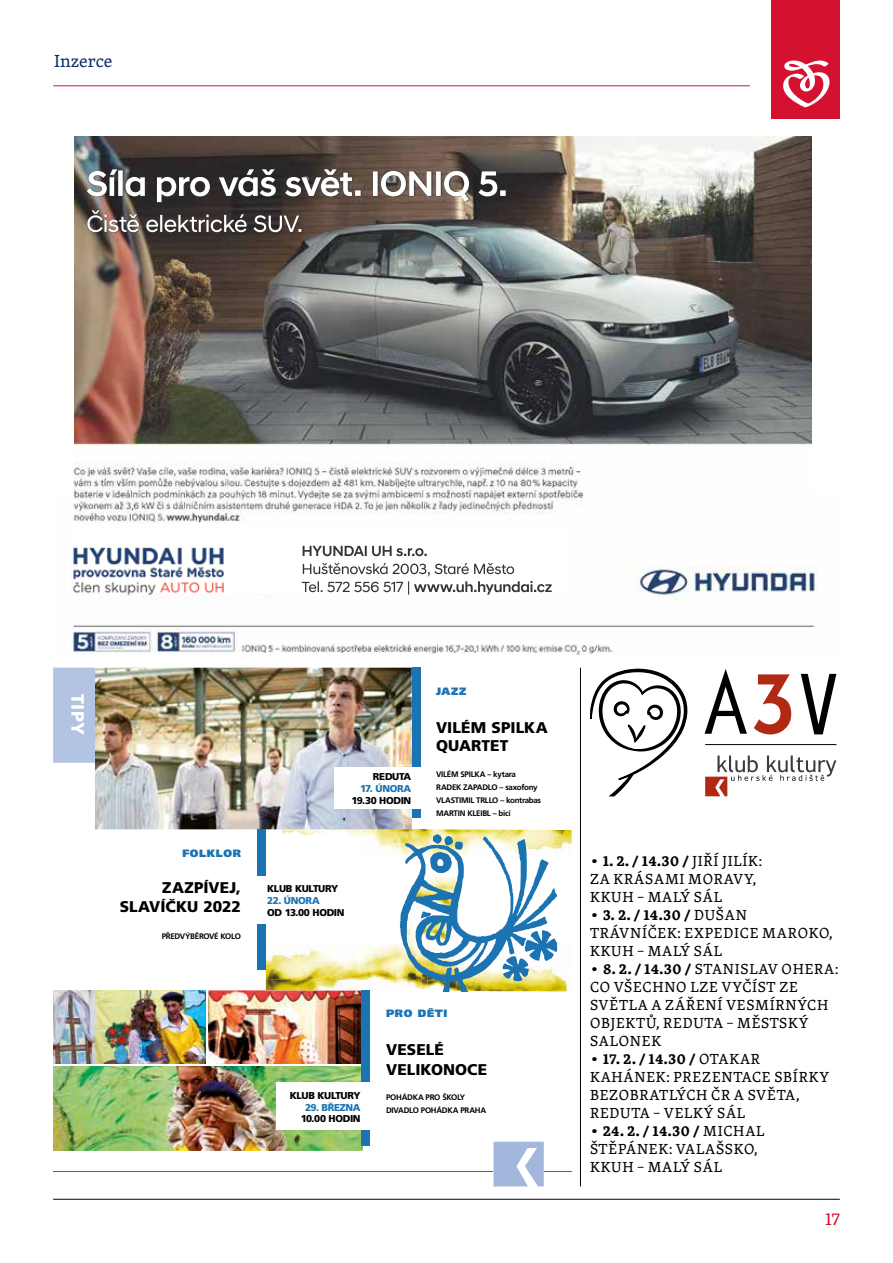
<style>
.page{position:relative;width:893px;height:1263px;background:#fff}
.page>*{position:absolute;margin:0;border:0;box-sizing:border-box;transform-origin:0 0}
.t1{font:18px "Skolar Latin";color:#102d69}
.t2{font:18px "Skolar Latin";color:#d51130}
.t3{font:900 17.85px "Frutiger CE";color:#fff}
.t4{font:900 15.45px/18.6px "Frutiger CE";letter-spacing:.005em;color:#000}
.t5{font:15px/18px "Skolar Latin";letter-spacing:.05em;color:#000}
.t6{font:900 10.65px "Frutiger CE";letter-spacing:.05em;color:#1b73b3}
.t7{font:900 9.9px "Frutiger CE";letter-spacing:-.04em;color:#000}
.t8{font:900 9.9px "Frutiger CE";letter-spacing:-.03em;color:#1b73b3}
.t9{font:700 8.1px/13px "Frutiger CE";letter-spacing:-.035em;color:#000}
.s1{font-weight:700}
</style>
<div class="page">
<hr style="left:53px;top:86px;width:697px;height:1px;background:#d51130">
<div style="left:772px;top:0;width:68px;height:119px;background:#d51130"></div>
<svg style="left:783px;top:61px;width:47px;height:46px"></svg>
<hr style="left:53px;top:1199px;width:787px;height:1px;background:#000">
<img style="left:74px;top:136px;width:738px;height:310px">
<img style="left:73px;top:462px;width:745px;height:193px">
<img style="left:73px;top:462px;width:1px;height:31px">
<img style="left:812px;top:462px;width:6px;height:31px">
<img style="left:74px;top:528px;width:491px;height:65px">
<img style="left:303px;top:546px;width:124px;height:10px">
<img style="left:303px;top:563px;width:211px;height:11px">
<img style="left:302px;top:581px;width:243px;height:13px">
<svg style="left:545px;top:584px;width:7px;height:8px"></svg>
<img style="left:87px;top:169px;width:410px;height:33px">
<img style="left:87px;top:210px;width:212px;height:22px">
<img style="left:53px;top:990px;width:308px;height:74px">
<hr style="left:207px;top:989px;width:1px;height:90px;background:#fff">
<img style="left:53px;top:1066px;width:309px;height:85px">
<hr style="left:53px;top:1171px;width:519px;height:1px;background:#1b73b3">
<svg style="left:493px;top:1142px;width:51px;height:44px;background:#b2c3e1"></svg>
<img style="left:266px;top:945px;width:133px;height:46px">
<img style="left:557px;top:971px;width:13px;height:20px">
<img style="left:323px;top:990px;width:38px;height:1px">
<img style="left:266px;top:829px;width:306px;height:27px">
<img style="left:95px;top:668px;width:317px;height:161px">
<div style="left:412px;top:668px;width:8px;height:150px;background:#1b73b3"></div>
<div style="left:361px;top:990px;width:9px;height:155px;background:#1b73b3"></div>
<div style="left:335px;top:768px;width:86px;height:41px;background:#fff"></div>
<div style="left:276px;top:1082px;width:95px;height:48px;background:#fff"></div>
<div style="left:53px;top:668px;width:42px;height:95px;background:#b3c3e2"></div>
<img style="left:95px;top:668px;width:1px;height:95px">
<div style="left:257px;top:829px;width:9px;height:141px;background:#1b73b3"></div>
<div style="left:256px;top:876px;width:104px;height:47px;background:#fff"></div>
<svg style="left:399px;top:834px;width:158px;height:157px"></svg>
<svg style="left:705px;top:669px;width:42px;height:65px"></svg>
<svg style="left:754px;top:674px;width:37px;height:60px"></svg>
<svg style="left:801px;top:674px;width:35px;height:60px"></svg>
<svg style="left:590px;top:669px;width:97px;height:127px"></svg>
<svg style="left:705px;top:755px;width:131px;height:41px"></svg>
<hr style="left:705px;top:744px;width:131px;height:1px;background:#000">
<hr style="left:580px;top:668px;width:1px;height:518px;background:#000">
<p class="t1" style="left:54px;top:47px;width:60px">Inzerce</p>
<p class="t3" style="left:88px;top:694px;width:43px;rotate:90deg">TIPY</p>
<p class="t6" style="left:182px;top:847px;width:60px">FOLKLOR</p>
<p class="t4" style="left:120px;top:879px;width:123px;text-align:right">ZAZPÍVEJ,<br>SLAVÍČKU 2022</p>
<p class="t9" style="left:162px;top:929px;width:81px">PŘEDVÝBĚROVÉ KOLO</p>
<p class="t7" style="left:373px;top:771px;width:40px">REDUTA</p>
<p class="t8" style="left:360px;top:783px;width:53px">17. ÚNORA</p>
<p class="t7" style="left:352px;top:795px;width:61px">19.30 HODIN</p>
<p class="t6" style="left:436px;top:686px;width:32px">JAZZ</p>
<p class="t4" style="left:436px;top:718px;width:113px">VILÉM SPILKA<br>QUARTET</p>
<p class="t9" style="left:436px;top:767px;width:106px">VILÉM SPILKA – kytara<br>RADEK ZAPADLO – saxofony<br>VLASTIMIL TRLLO – kontrabas<br>MARTIN KLEIBL – bicí</p>
<p class="t7" style="left:267px;top:883px;width:72px">KLUB KULTURY</p>
<p class="t8" style="left:267px;top:895px;width:54px">22. ÚNORA</p>
<p class="t7" style="left:267px;top:907px;width:79px">OD 13.00 HODIN</p>
<p class="t7" style="left:290px;top:1089px;width:72px">KLUB KULTURY</p>
<p class="t8" style="left:305px;top:1101px;width:57px">29. BŘEZNA</p>
<p class="t7" style="left:301px;top:1113px;width:61px">10.00 HODIN</p>
<p class="t6" style="left:386px;top:1007px;width:63px">PRO DĚTI</p>
<p class="t4" style="left:386px;top:1040px;width:103px;line-height:19.5px">VESELÉ<br>VELIKONOCE</p>
<p class="t9" style="left:386px;top:1090px;width:102px">POHÁDKA PRO ŠKOLY<br>DIVADLO POHÁDKA PRAHA</p>
<p class="t5" style="left:590px;top:851px;width:174px"><span class="s1">• 1. 2. / 14.30 /</span> JIŘÍ JILÍK:<br>ZA KRÁSAMI MORAVY,<br>KKUH – MALÝ SÁL</p>
<p class="t5" style="left:590px;top:905px;width:245px"><span class="s1">• 3. 2. / 14.30 /</span> DUŠAN<br>TRÁVNÍČEK: EXPEDICE MAROKO,<br>KKUH – MALÝ SÁL</p>
<p class="t5" style="left:590px;top:959px;width:251px"><span class="s1">• 8. 2. / 14.30 /</span> STANISLAV OHERA:<br>CO VŠECHNO LZE VYČÍST ZE<br>SVĚTLA A ZÁŘENÍ VESMÍRNÝCH<br>OBJEKTŮ, REDUTA – MĚSTSKÝ<br>SALONEK</p>
<p class="t5" style="left:590px;top:1049px;width:241px"><span class="s1">• 17. 2. / 14.30 /</span> OTAKAR<br>KAHÁNEK: PREZENTACE SBÍRKY<br>BEZOBRATLÝCH ČR A SVĚTA,<br>REDUTA – VELKÝ SÁL</p>
<p class="t5" style="left:590px;top:1121px;width:176px"><span class="s1">• 24. 2. / 14.30 /</span> MICHAL<br>ŠTĚPÁNEK: VALAŠSKO,<br>KKUH – MALÝ SÁL</p>
<p class="t2" style="left:825px;top:1206px;width:16px">17</p>
</div>
